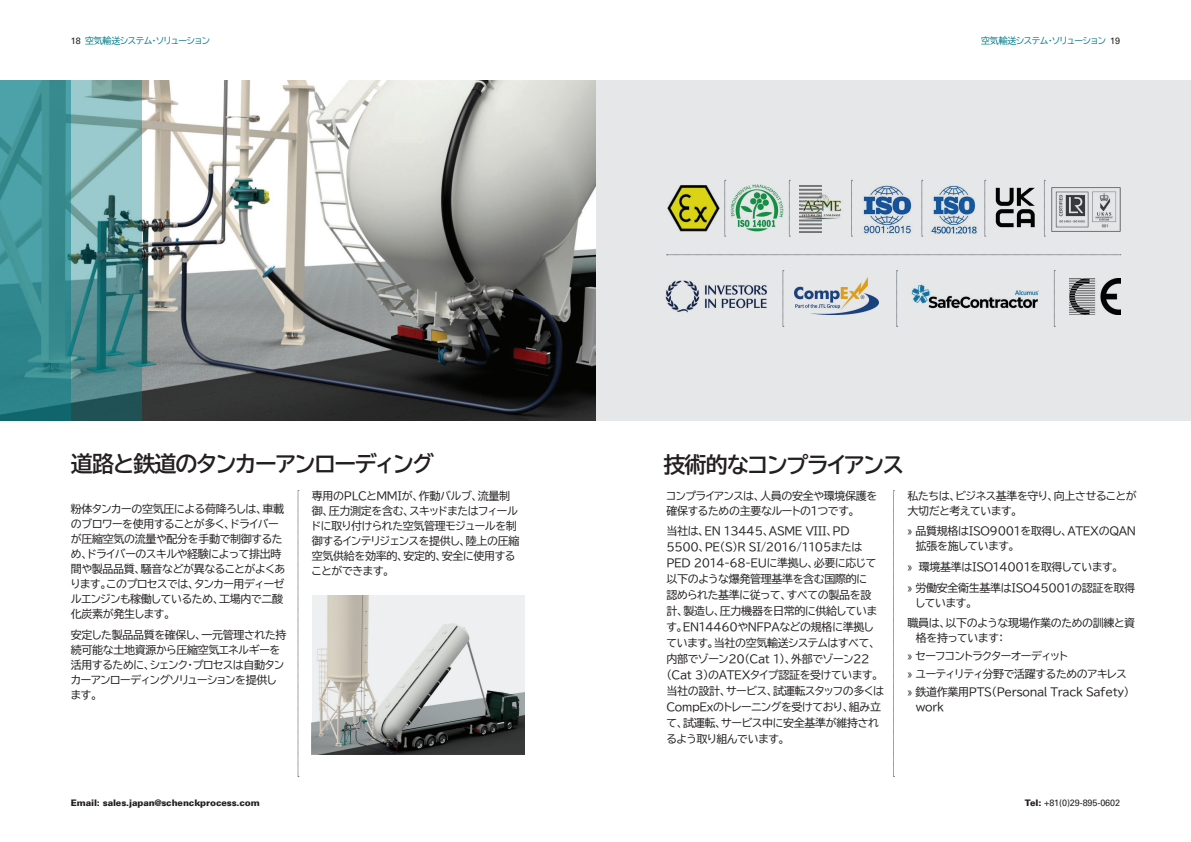
<style>
.page{position:relative;width:1191px;height:842px;background:#fff}
.page>*{position:absolute;margin:0;border:0;box-sizing:border-box;transform-origin:0 0}
.t1{font:22px "BIZ UDP Gothic Bold";letter-spacing:-.04em;color:#231f20}
.t2{font:11px/15px "BIZ UDP Gothic";letter-spacing:-.03em;color:#231f20}
.t3{font:900 9px "Univers";letter-spacing:-.01em;color:#231f20}
.t4{font:9px "BIZ UDP Gothic";letter-spacing:-.03em;color:#007b85}
.t5{font:9px "Univers";letter-spacing:-.01em;color:#231f20}
.s1{font-family:"Univers";color:#231f20}
.s2{font-weight:900}
</style>
<div class="page">
<div style="left:595px;top:81px;width:596px;height:340px;background:#e6e7e9"></div>
<svg style="left:298px;top:490px;width:1px;height:287px"></svg>
<svg style="left:893px;top:490px;width:1px;height:287px"></svg>
<img style="left:142px;top:81px;width:453px;height:340px">
<svg style="left:71px;top:81px;width:71px;height:340px"></svg>
<svg style="left:0;top:81px;width:71px;height:340px"></svg>
<img style="left:312px;top:595px;width:212px;height:159px">
<svg style="left:666px;top:254px;width:454px;height:1px"></svg>
<svg style="left:1044px;top:180px;width:1px;height:57px"></svg>
<svg style="left:984px;top:180px;width:1px;height:57px"></svg>
<svg style="left:921px;top:180px;width:2px;height:57px"></svg>
<svg style="left:724px;top:180px;width:2px;height:57px"></svg>
<svg style="left:789px;top:180px;width:1px;height:57px"></svg>
<svg style="left:782px;top:270px;width:2px;height:57px"></svg>
<svg style="left:896px;top:270px;width:1px;height:57px"></svg>
<svg style="left:1054px;top:270px;width:1px;height:57px"></svg>
<img style="left:799px;top:185px;width:44px;height:47px">
<img style="left:730px;top:184px;width:53px;height:48px">
<img style="left:863px;top:185px;width:49px;height:49px">
<img style="left:667px;top:185px;width:53px;height:47px">
<img style="left:931px;top:185px;width:46px;height:49px">
<img style="left:995px;top:188px;width:40px;height:40px">
<img style="left:665px;top:280px;width:102px;height:33px">
<img style="left:1069px;top:279px;width:51px;height:35px">
<img style="left:794px;top:278px;width:84px;height:37px">
<img style="left:911px;top:284px;width:128px;height:25px">
<img style="left:1052px;top:187px;width:68px;height:44px">
<svg style="left:851px;top:180px;width:1px;height:57px"></svg>
<p class="t4" style="left:71px;top:36px;width:141px"><span class="s1">18</span> 空気輸送システム・ソリューション</p>
<p class="t4" style="left:981px;top:36px;width:140px">空気輸送システム・ソリューション <span class="s1">19</span></p>
<p class="t1" style="left:71px;top:452px;width:365px">道路と鉄道のタンカーアンローディング</p>
<p class="t1" style="left:663px;top:453px;width:242px">技術的なコンプライアンス</p>
<p class="t2" style="left:71px;top:502px;width:216px">粉体タンカーの空気圧による荷降ろしは、車載のブロワーを使用することが多く、ドライバーが圧縮空気の流量や配分を手動で制御するため、ドライバーのスキルや経験によって排出時間や製品品質、騒音などが異なることがよくあります。このプロセスでは、タンカー用ディーゼルエンジンも稼働しているため、工場内で二酸化炭素が発生します。</p>
<p class="t2" style="left:71px;top:627px;width:217px">安定した製品品質を確保し、一元管理された持続可能な土地資源から圧縮空気エネルギーを活用するために、シェンク・プロセスは自動タンカーアンローディングソリューションを提供します。</p>
<p class="t2" style="left:312px;top:488px;width:209px">専用のPLCとMMIが、作動バルブ、流量制御、圧力測定を含む、スキッドまたはフィールドに取り付けられた空気管理モジュールを制御するインテリジェンスを提供し、陸上の圧縮空気供給を効率的、安定的、安全に使用することができます。</p>
<p class="t2" style="left:907px;top:488px;width:231px">私たちは、ビジネス基準を守り、向上させることが大切だと考えています。</p>
<p class="t2" style="left:666px;top:488px;width:212px">コンプライアンスは、人員の安全や環境保護を確保するための主要なルートの1つです。</p>
<p class="t2" style="left:666px;top:522px;width:219px;line-height:16px">当社は、EN 13445、ASME VIII、PD<br>5500、PE(S)R SI/2016/1105または<br>PED 2014-68-EUに準拠し、必要に応じて以下のような爆発管理基準を含む国際的に<br>認められた基準に従って、すべての製品を設計、製造し、圧力機器を日常的に供給しています。EN14460やNFPAなどの規格に準拠しています。当社の空気輸送システムはすべて、内部でゾーン20（Cat 1）、外部でゾーン22　　（Cat 3）のATEXタイプ認証を受けています。当社の設計、サービス、試運転スタッフの多くは<br>CompExのトレーニングを受けており、組み立て、試運転、サービス中に安全基準が維持されるよう取り組んでいます。</p>
<p class="t2" style="left:916px;top:524px;width:221px;text-indent:-9px">» 品質規格はISO9001を取得し、ATEXのQAN拡張を施しています。</p>
<p class="t2" style="left:907px;top:559px;width:213px">» 環境基準はISO14001を取得しています。</p>
<p class="t2" style="left:916px;top:580px;width:221px;text-indent:-9px">» 労働安全衛生基準はISO45001の認証を取得しています。</p>
<p class="t2" style="left:916px;top:616px;width:221px;text-indent:-9px">職員は、以下のような現場作業のための訓練と資格を持っています：</p>
<p class="t2" style="left:907px;top:648px;width:162px">» セーフコントラクターオーディット</p>
<p class="t2" style="left:907px;top:666px;width:221px">» ユーティリティ分野で活躍するためのアキレス</p>
<p class="t2" style="left:916px;top:684px;width:215px;text-indent:-9px">» 鉄道作業用PTS（Personal Track Safety）work</p>
<p class="t3" style="left:71px;top:797px;width:190px">Email: sales.japan@schenckprocess.com</p>
<p class="t5" style="left:1025px;top:797px;width:97px"><span class="s2">Tel:</span> +81(0)29-895-0602</p>
</div>
